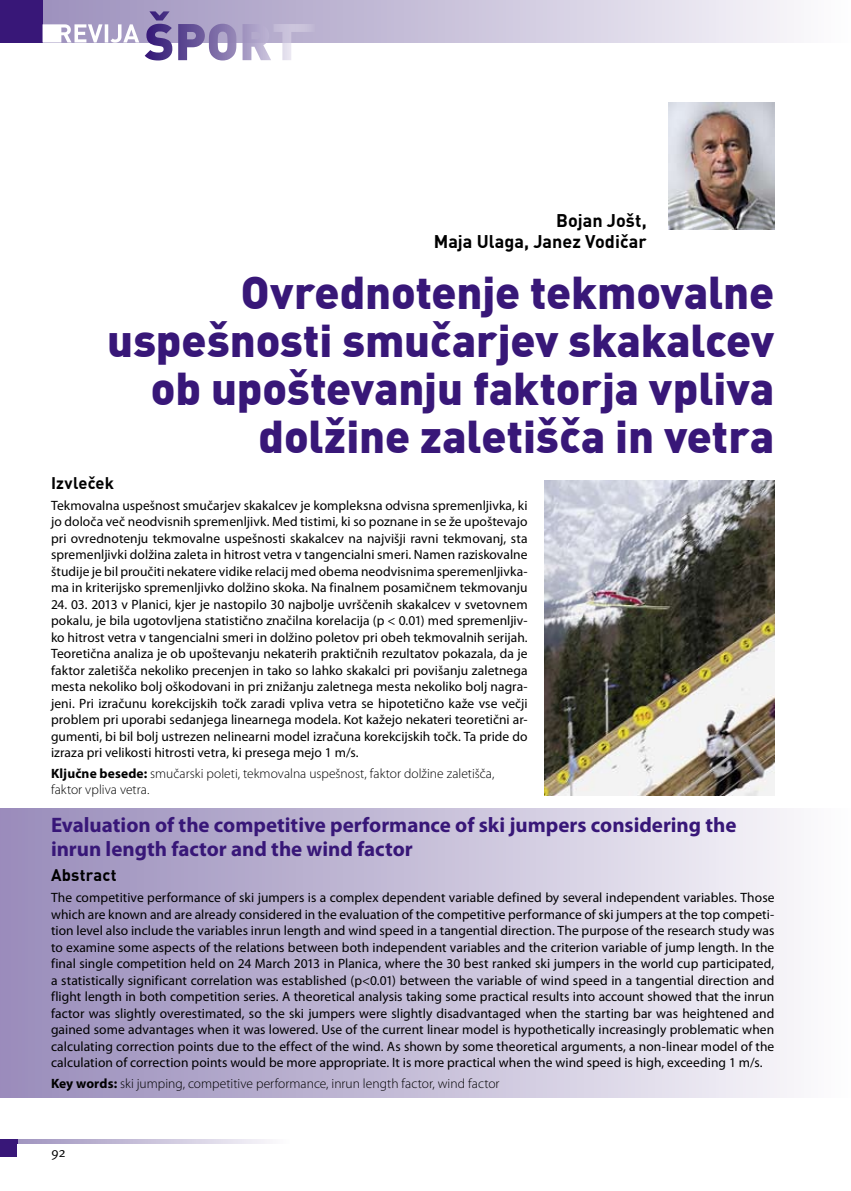
<style>
.page{position:relative;width:851px;height:1191px;background:#fff}
.page>*{position:absolute;margin:0;border:0;box-sizing:border-box;transform-origin:0 0}
.t1{font:900 45px/48px "DINCE";color:#381778;text-align:right}
.t2{font:700 21px/24px "Myriad Pro";color:#381778}
.t3{font:700 18px/21px "DINCE";color:#000;text-align:right}
.t4{font:700 16.5px "DINCE";letter-spacing:.01em;color:#000}
.t5{font:13.5px/16.5px "Myriad Pro";letter-spacing:.005em;color:#000;text-align:justify}
.t6{font:300 13.5px/16.5px "Myriad Pro";letter-spacing:.005em;color:#000}
.t7{font:13.5px "Meta Pro";color:#000}
.s1{font-weight:700}
</style>
<div class="page">
<div style="left:0;top:0;width:850px;height:43px;background:linear-gradient(to right,#9689b8,#fbfafc)"></div>
<div style="left:0;top:0;width:43px;height:43px;background:#381778"></div>
<svg style="left:17px;top:1140px;width:253px;height:4px"></svg>
<svg style="left:145px;top:11px;width:170px;height:49px"></svg>
<svg style="left:43px;top:24px;width:96px;height:19px"></svg>
<div style="left:0;top:1140px;width:17px;height:17px;background:#381778"></div>
<div style="left:0;top:808px;width:850px;height:289px;background:linear-gradient(to right,#9789b9,#fbf9fc)"></div>
<img style="left:544px;top:480px;width:230px;height:315px">
<img style="left:668px;top:102px;width:106px;height:127px">
<h3 class="t3" style="left:434px;top:209px;width:214px">Bojan Jošt,<br>Maja Ulaga, Janez Vodičar</h3>
<h1 class="t1" style="left:107px;top:266px;width:668px">Ovrednotenje tekmovalne uspešnosti smučarjev skakalcev ob upoštevanju faktorja vpliva dolžine zaletišča in vetra</h1>
<p class="t4" style="left:51px;top:472px;width:64px">Izvleček</p>
<p class="t5" style="left:51px;top:497px;width:478px">Tekmovalna uspešnost smučarjev skakalcev je kompleksna odvisna spremenljivka, ki jo določa več neodvisnih spremenljivk. Med tistimi, ki so poznane in se že upoštevajo pri ovrednotenju tekmovalne uspešnosti skakalcev na najvišji ravni tekmovanj, sta spremenljivki dolžina zaleta in hitrost vetra v tangencialni smeri. Namen raziskovalne študije je bil proučiti nekatere vidike relacij med obema neodvisnima speremenljivka&shy;ma in kriterijsko spremenljivko dolžino skoka. Na finalnem posamičnem tekmovanju</p>
<p class="t5" style="left:51px;top:596px;width:478px">24. 03. 2013 v Planici, kjer je nastopilo 30 najbolje uvrščenih skakalcev v svetovnem pokalu, je bila ugotovljena statistično značilna korelacija (p &lt; 0.01) med spremenljiv&shy;ko hitrost vetra v tangencialni smeri in dolžino poletov pri obeh tekmovalnih serijah.<br>Teoretična analiza je ob upoštevanju nekaterih praktičnih rezultatov pokazala, da je faktor zaletišča nekoliko precenjen in tako so lahko skakalci pri povišanju zaletnega mesta nekoliko bolj oškodovani in pri znižanju zaletnega mesta nekoliko bolj nagra&shy;jeni. Pri izračunu korekcijskih točk zaradi vpliva vetra se hipotetično kaže vse večji problem pri uporabi sedanjega linearnega modela. Kot kažejo nekateri teoretični ar&shy;gumenti, bi bil bolj ustrezen nelinearni model izračuna korekcijskih točk. Ta pride do izraza pri velikosti hitrosti vetra, ki presega mejo 1 m/s.</p>
<p class="t6" style="left:51px;top:765px;width:445px"><span class="s1">Ključne besede:</span> smučarski poleti, tekmovalna uspešnost, faktor dolžine zaletišča, faktor vpliva vetra.</p>
<h2 class="t2" style="left:51px;top:813px;width:686px">Evaluation of the competitive performance of ski jumpers considering the inrun length factor and the wind factor</h2>
<p class="t4" style="left:51px;top:864px;width:67px">Abstract</p>
<p class="t5" style="left:51px;top:889px;width:724px">The competitive performance of ski jumpers is a complex dependent variable defined by several independent variables. Those which are known and are already considered in the evaluation of the competitive performance of ski jumpers at the top competi&shy;tion level also include the variables inrun length and wind speed in a tangential direction. The purpose of the research study was to examine some aspects of the relations between both independent variables and the criterion variable of jump length. In the final single competition held on 24 March 2013 in Planica, where the 30 best ranked ski jumpers in the world cup participated, a statistically significant correlation was established (p&lt;0.01) between the variable of wind speed in a tangential direction and flight length in both competition series. A theoretical analysis taking some practical results into account showed that the inrun factor was slightly overestimated, so the ski jumpers were slightly disadvantaged when the starting bar was heightened and gained some advantages when it was lowered. Use of the current linear model is hypothetically increasingly problematic when calculating correction points due to the effect of the wind. As shown by some theoretical arguments, a non-linear model of the calculation of correction points would be more appropriate. It is more practical when the wind speed is high, exceeding 1 m/s.</p>
<p class="t6" style="left:51px;top:1075px;width:450px"><span class="s1">Key words:</span> ski jumping, competitive performance, inrun length factor, wind factor</p>
<p class="t7" style="left:51px;top:1144px;width:17px">92</p>
</div>
